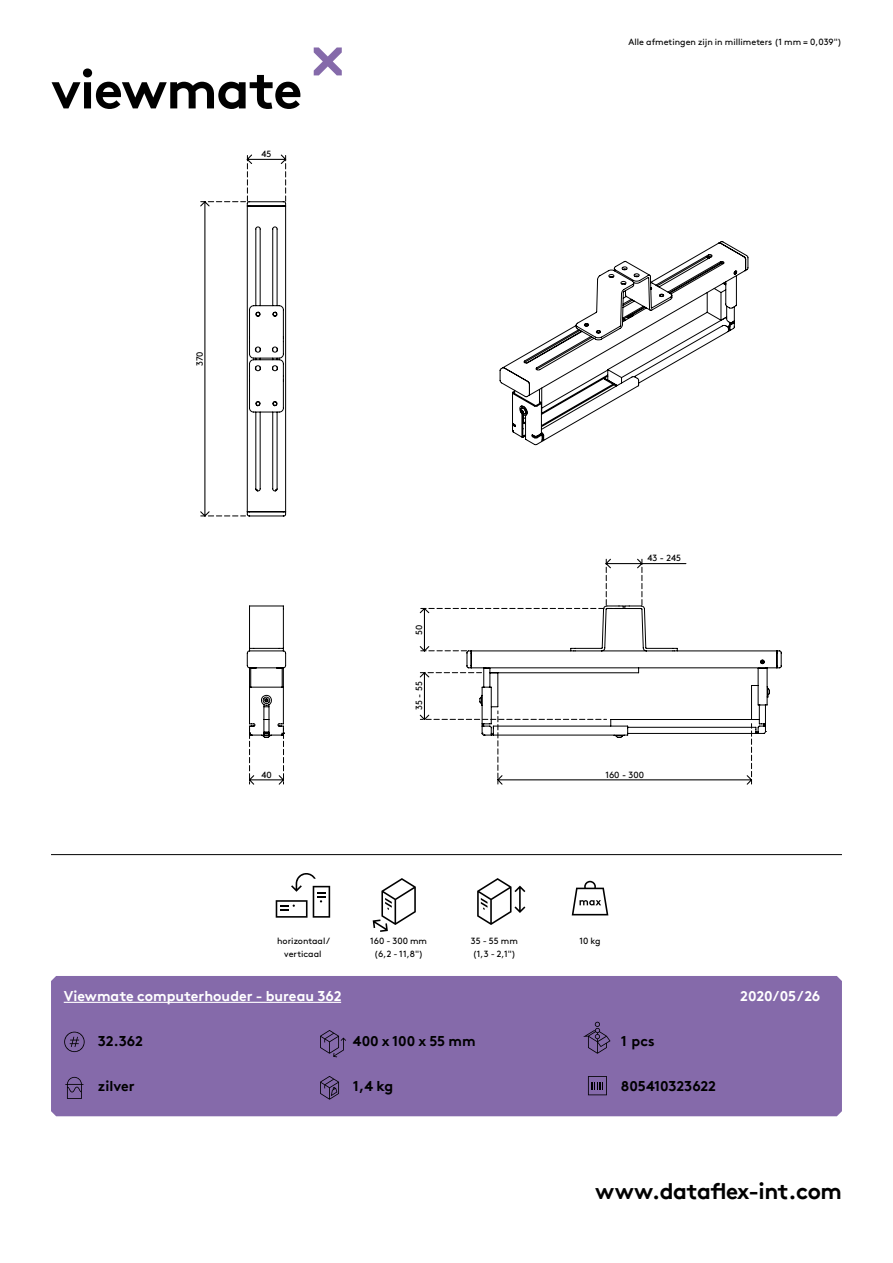
<style>
.page{position:relative;width:893px;height:1263px;background:#fff}
.page>*{position:absolute;margin:0;border:0;box-sizing:border-box;transform-origin:0 0}
.hoofdstuk{font:700 54px "Brown Pro TT";letter-spacing:-.02em;color:#000}
.t1{font:700 22.5px "Brown Pro TT";letter-spacing:-.02em;color:#000}
.specificaties{font:700 14.25px "Brown Pro TT";color:#000}
.t2{font:700 14.25px "Brown Pro TT";color:#fff}
.t3{font:9px/12.8px "Brown";color:#000;text-align:center}
.t4{font:9px "Brown Pro TT Regular Alt";color:#000}
</style>
<div class="page">
<svg style="left:314px;top:47px;width:28px;height:28px"></svg>
<hr style="left:51px;top:854px;width:791px;height:1px;background:#000">
<svg style="left:276px;top:873px;width:54px;height:45px"></svg>
<svg style="left:373px;top:878px;width:43px;height:54px"></svg>
<svg style="left:477px;top:878px;width:48px;height:47px"></svg>
<svg style="left:572px;top:881px;width:36px;height:34px"></svg>
<div style="left:51px;top:976px;width:791px;height:140px;background:#856aaa"></div>
<svg style="left:246px;top:605px;width:41px;height:179px"></svg>
<svg style="left:200px;top:155px;width:87px;height:362px"></svg>
<svg style="left:499px;top:241px;width:250px;height:205px"></svg>
<svg style="left:419px;top:559px;width:363px;height:226px"></svg>
<svg style="left:64px;top:1032px;width:21px;height:20px"></svg>
<svg style="left:65px;top:1077px;width:18px;height:22px"></svg>
<svg style="left:320px;top:1030px;width:26px;height:27px"></svg>
<svg style="left:583px;top:1022px;width:27px;height:32px"></svg>
<svg style="left:320px;top:1076px;width:19px;height:24px"></svg>
<svg style="left:588px;top:1076px;width:19px;height:19px"></svg>
<hr style="left:64px;top:1002px;width:277px;height:1px;background:#fff">
<p class="hoofdstuk" style="left:51px;top:46px;width:253px">viewmate</p>
<p class="t4" style="left:262px;top:147px;width:12px">45</p>
<p class="t4" style="left:193px;top:366px;width:16px;rotate:-90deg">370</p>
<p class="t4" style="left:261px;top:767px;width:12px">40</p>
<p class="t4" style="left:412px;top:635px;width:12px;rotate:-90deg">50</p>
<p class="t4" style="left:412px;top:710px;width:30px;rotate:-90deg">35 - 55</p>
<p class="t3" style="left:628px;top:34px;width:215px">Alle afmetingen zijn in millimeters (1 mm = 0,039")</p>
<p class="t4" style="left:648px;top:551px;width:35px">43 - 245</p>
<p class="t4" style="left:605px;top:767px;width:40px">160 - 300</p>
<p class="t3" style="left:277px;top:934px;width:54px">horizontaal / verticaal</p>
<p class="t3" style="left:370px;top:934px;width:59px">160 - 300 mm (6,2 - 11,8")</p>
<p class="t3" style="left:471px;top:934px;width:49px;text-align:left">35 - 55 mm (1,3 - 2,1")</p>
<p class="t3" style="left:579px;top:934px;width:23px">10 kg</p>
<h3 class="t2" style="left:64px;top:985px;width:279px">Viewmate computerhouder - bureau 362</h3>
<h3 class="t2" style="left:740px;top:985px;width:82px">2020/05/26</h3>
<h3 class="specificaties" style="left:98px;top:1029px;width:47px">32.362</h3>
<p class="specificaties" style="left:98px;top:1074px;width:38px">zilver</p>
<p class="specificaties" style="left:353px;top:1029px;width:124px">400 x 100 x 55 mm</p>
<p class="specificaties" style="left:621px;top:1029px;width:35px">1 pcs</p>
<p class="specificaties" style="left:353px;top:1074px;width:42px">1,4 kg</p>
<h3 class="specificaties" style="left:621px;top:1074px;width:97px">805410323622</h3>
<h2 class="t1" style="left:595px;top:1173px;width:248px">www.dataflex-int.com</h2>
</div>
